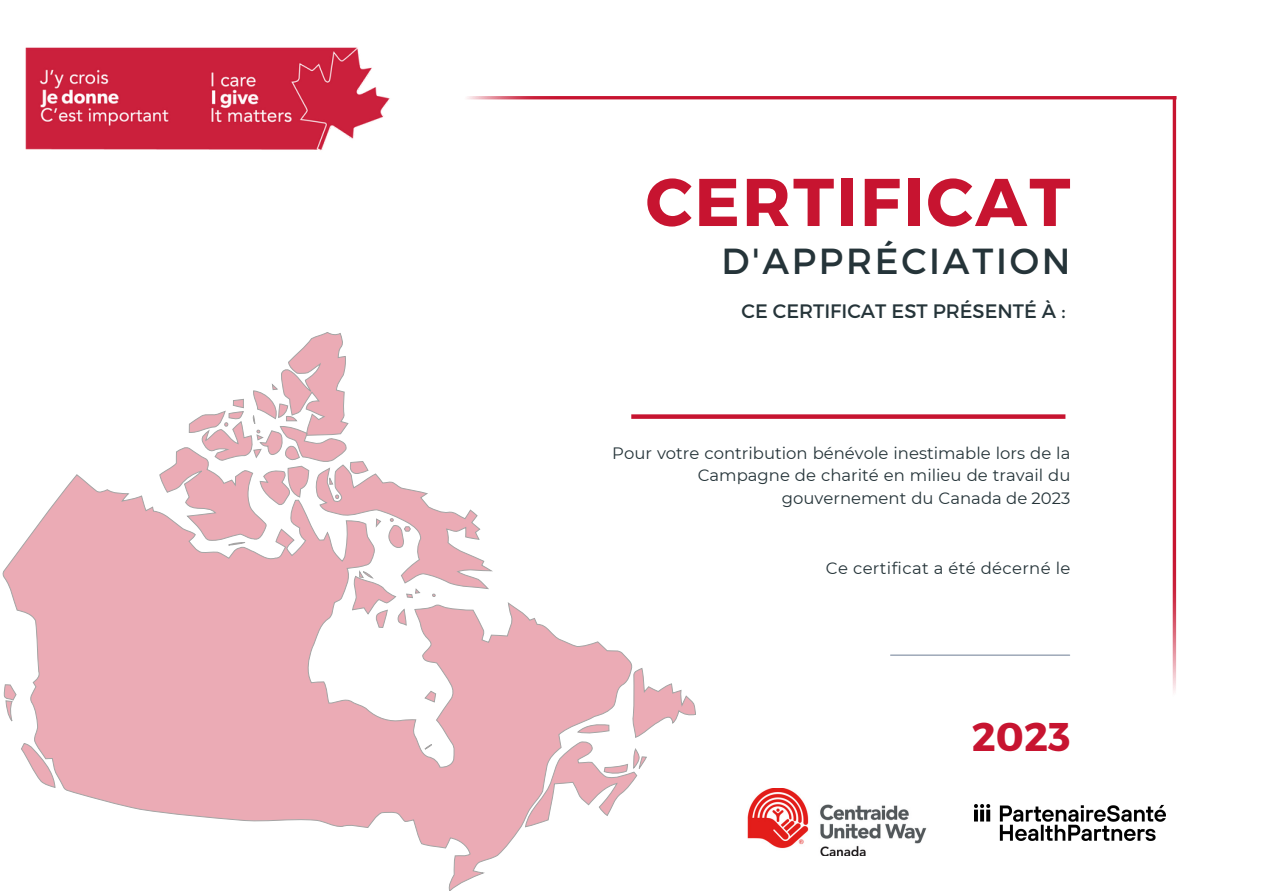
<style>
.page{position:relative;width:1263px;height:894px;background:#fff}
.page>*{position:absolute;margin:0;border:0;box-sizing:border-box;transform-origin:0 0}
.t1{font:700 67.35px "Montserrat";letter-spacing:.035em;color:#c71430}
.t2{font:700 40.05px "Montserrat";color:#c71430}
.t3{font:36.15px "Montserrat";letter-spacing:.075em;color:#253439}
.t4{font:19.5px "Montserrat";color:#253439}
.t5{font:16.5px/22.5px "Montserrat";color:#253439;text-align:right}
</style>
<div class="page">
<div style="left:631px;top:414px;width:434px;height:5px;background:#c71430"></div>
<hr style="left:417px;top:96px;width:759px;height:3px;background:#c71430">
<svg style="left:417px;top:96px;width:145px;height:4px"></svg>
<img style="left:25px;top:47px;width:365px;height:104px">
<svg style="left:3px;top:474px;width:603px;height:415px"></svg>
<svg style="left:160px;top:332px;width:331px;height:295px"></svg>
<svg style="left:425px;top:691px;width:11px;height:10px"></svg>
<svg style="left:4px;top:684px;width:12px;height:37px"></svg>
<svg style="left:21px;top:742px;width:34px;height:45px"></svg>
<svg style="left:425px;top:744px;width:7px;height:5px"></svg>
<svg style="left:525px;top:649px;width:171px;height:177px"></svg>
<hr style="left:1173px;top:96px;width:3px;height:619px;background:#c71430">
<svg style="left:978px;top:536px;width:199px;height:305px"></svg>
<hr style="left:891px;top:654px;width:179px;height:1px;background:#8c99ab">
<img style="left:747px;top:788px;width:180px;height:67px">
<img style="left:975px;top:803px;width:191px;height:36px">
<h1 class="t1" style="left:646px;top:158px;width:426px">CERTIFICAT</h1>
<h1 class="t3" style="left:721px;top:237px;width:351px">D'APPRÉCIATION</h1>
<p class="t4" style="left:741px;top:298px;width:325px">CE CERTIFICAT EST PRÉSENTÉ À :</p>
<p class="t5" style="left:612px;top:441px;width:460px">Pour votre contribution bénévole inestimable lors de la<br>Campagne de charité en milieu de travail du gouvernement du Canada de 2023</p>
<p class="t5" style="left:826px;top:557px;width:246px">Ce certificat a été décerné le</p>
<p class="t2" style="left:972px;top:710px;width:100px">2023</p>
</div>
